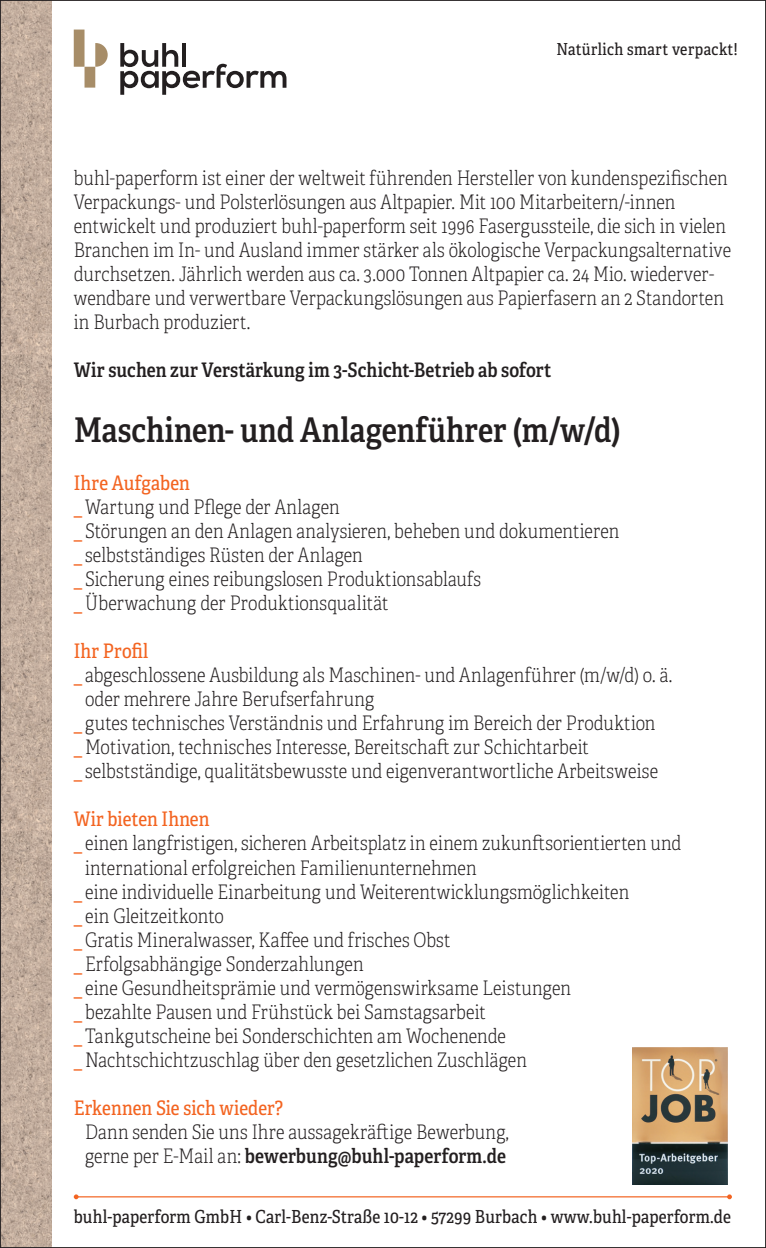
<style>
.page{position:relative;width:766px;height:1248px;background:#fff}
.page>*{position:absolute;margin:0;border:0;box-sizing:border-box;transform-origin:0 0}
.t1{font:34px "Adelle Condensed Sb";color:#231f20}
.t2{font:20px/24px "Adelle Condensed Th";letter-spacing:.005em;color:#231f20}
.t3{font:20px "Adelle Condensed Sb";letter-spacing:.005em;color:#231f20}
.t4{font:20px "Adelle Condensed";color:#f36421}
.t5{font:18px "Adelle Condensed";letter-spacing:.01em;color:#231f20}
.t6{font:16.6px "Adelle Condensed";letter-spacing:.025em;color:#231f20}
.s1{font-family:"Adelle Condensed";color:#f36421}
.s2{font-family:"Adelle Condensed Th"}
</style>
<div class="page">
<img style="left:2px;top:2px;width:49px;height:1243px">
<hr style="left:76px;top:1196px;width:653px;height:1px;background:#f36421">
<svg style="left:74px;top:1194px;width:5px;height:5px"></svg>
<svg style="left:726px;top:1194px;width:5px;height:5px"></svg>
<div style="left:84px;top:67px;width:11px;height:21px;background:#a78d68"></div>
<div style="left:74px;top:30px;width:10px;height:37px;background:#a78d68"></div>
<svg style="left:95px;top:43px;width:13px;height:24px"></svg>
<svg style="left:120px;top:43px;width:166px;height:52px"></svg>
<img style="left:632px;top:1047px;width:95px;height:137px">
<p class="t6" style="left:556px;top:37px;width:182px">Natürlich smart verpackt!</p>
<p class="t2" style="left:74px;top:166px;width:658px">buhl-paperform ist einer der weltweit führenden Hersteller von kundenspezifischen Verpackungs- und Polsterlösungen aus Altpapier. Mit 100 Mitarbeitern/-innen entwickelt und produziert buhl-paperform seit 1996 Fasergussteile, die sich in vielen Branchen im In- und Ausland immer stärker als ökologische Verpackungsalternative durchsetzen. Jährlich werden aus ca. 3.000 Tonnen Altpapier ca. 24 Mio. wiederver&shy;wendbare und verwertbare Verpackungslösungen aus Papierfasern an 2 Standorten in Burbach produziert.</p>
<p class="t3" style="left:74px;top:356px;width:479px">Wir suchen zur Verstärkung im 3-Schicht-Betrieb ab sofort</p>
<h1 class="t1" style="left:74px;top:405px;width:548px">Maschinen- und Anlagenführer (m/w/d)</h1>
<p class="t4" style="left:74px;top:469px;width:118px">Ihre Aufgaben</p>
<p class="t2" style="left:74px;top:494px;width:547px"><span class="s1">_</span> Wartung und Pflege der Anlagen<br><span class="s1">_</span> Störungen an den Anlagen analysieren, beheben und dokumentieren <span class="s1">_</span> selbstständiges Rüsten der Anlagen<br><span class="s1">_</span> Sicherung eines reibungslosen Produktionsablaufs<br><span class="s1">_</span>Überwachung der Produktionsqualität</p>
<p class="t4" style="left:74px;top:637px;width:76px">Ihr Profil</p>
<p class="t2" style="left:74px;top:662px;width:600px"><span class="s1">_</span> abgeschlossene Ausbildung als Maschinen- und Anlagenführer (m/w/d) o. ä.</p>
<p class="t2" style="left:85px;top:686px;width:291px">oder mehrere Jahre Berufserfahrung</p>
<p class="t2" style="left:74px;top:710px;width:583px"><span class="s1">_</span> gutes technisches Verständnis und Erfahrung im Bereich der Produktion</p>
<p class="t2" style="left:74px;top:734px;width:516px"><span class="s1">_</span>Motivation, technisches Interesse, Bereitschaft zur Schichtarbeit</p>
<p class="t2" style="left:74px;top:758px;width:585px"><span class="s1">_</span> selbstständige, qualitätsbewusste und eigenverantwortliche Arbeitsweise</p>
<p class="t4" style="left:74px;top:805px;width:137px">Wir bieten Ihnen</p>
<p class="t2" style="left:74px;top:830px;width:609px"><span class="s1">_</span> einen langfristigen, sicheren Arbeitsplatz in einem zukunftsorientierten und</p>
<p class="t2" style="left:85px;top:854px;width:393px">international erfolgreichen Familienunternehmen</p>
<p class="t2" style="left:74px;top:878px;width:557px"><span class="s1">_</span> eine individuelle Einarbeitung und Weiterentwicklungsmöglichkeiten</p>
<p class="t2" style="left:74px;top:902px;width:151px"><span class="s1">_</span> ein Gleitzeitkonto</p>
<p class="t2" style="left:74px;top:926px;width:378px"><span class="s1">_</span>Gratis Mineralwasser, Kaffee und frisches Obst</p>
<p class="t2" style="left:74px;top:950px;width:291px"><span class="s1">_</span> Erfolgsabhängige Sonderzahlungen</p>
<p class="t2" style="left:74px;top:974px;width:498px"><span class="s1">_</span> eine Gesundheitsprämie und vermögenswirksame Leistungen</p>
<p class="t2" style="left:74px;top:998px;width:413px"><span class="s1">_</span> bezahlte Pausen und Frühstück bei Samstagsarbeit</p>
<p class="t2" style="left:74px;top:1022px;width:433px"><span class="s1">_</span> Tankgutscheine bei Sonderschichten am Wochenende</p>
<p class="t2" style="left:74px;top:1046px;width:454px"><span class="s1">_</span>Nachtschichtzuschlag über den gesetzlichen Zuschlägen</p>
<p class="t4" style="left:74px;top:1093px;width:211px">Erkennen Sie sich wieder?</p>
<p class="t2" style="left:85px;top:1118px;width:425px">Dann senden Sie uns Ihre aussagekräftige Bewerbung,</p>
<p class="t3" style="left:85px;top:1140px;width:422px"><span class="s2">gerne per E-Mail an:</span> bewerbung@buhl-paperform.de</p>
<p class="t5" style="left:74px;top:1203px;width:658px">buhl-paperform GmbH • Carl-Benz-Straße 10-12 • 57299 Burbach • www.buhl-paperform.de</p>
</div>
